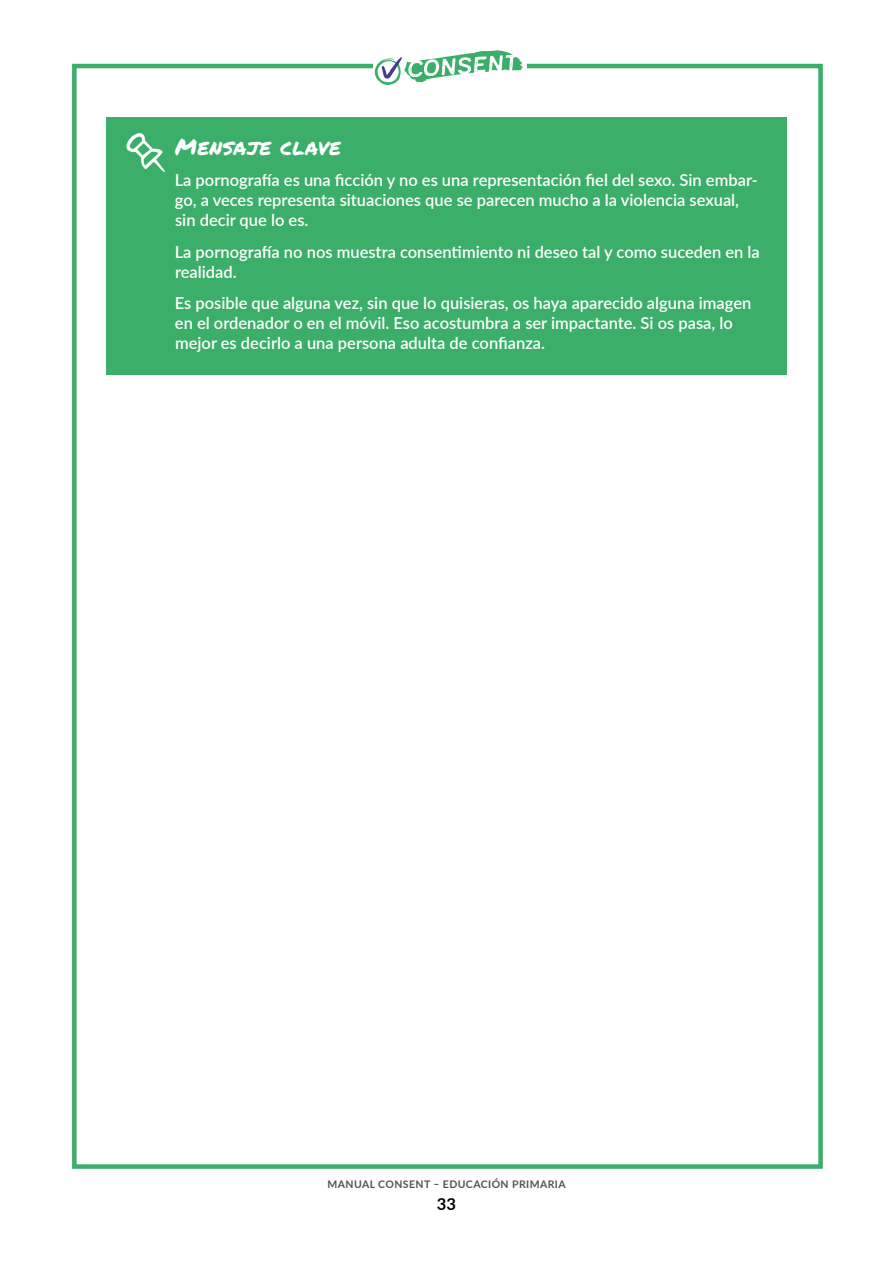
<style>
.page{position:relative;width:893px;height:1263px;background:#fff}
.page>*{position:absolute;margin:0;border:0;box-sizing:border-box;transform-origin:0 0}
.t1{font:22.5px "Permanent Marker Pro";letter-spacing:.02em;color:#fff}
.t2{font:600 16.5px/19.8px "Lato";color:#fff}
.t3{font:700 16.5px "Lato";color:#000}
.t4{font:700 10.5px "Lato";letter-spacing:.04em;color:#4c5356}
</style>
<div class="page">
<div style="left:72px;top:64px;width:751px;height:1105px;border:4px solid #3bae6a"></div>
<div style="left:373px;top:47px;width:154px;height:42px;background:#fff"></div>
<svg style="left:375px;top:50px;width:148px;height:35px"></svg>
<div style="left:106px;top:117px;width:681px;height:258px;background:#3bae6a"></div>
<svg style="left:126px;top:133px;width:39px;height:39px"></svg>
<h1 class="t1" style="left:175px;top:130px;width:167px">Mensaje clave</h1>
<p class="t2" style="left:175px;top:170px;width:585px">La pornografía es una ficción y no es una representación fiel del sexo. Sin embar&shy;go, a veces representa situaciones que se parecen mucho a la violencia sexual, sin decir que lo es.</p>
<p class="t2" style="left:175px;top:241px;width:587px">La pornografía no nos muestra consentimiento ni deseo tal y como suceden en la realidad.</p>
<p class="t2" style="left:175px;top:293px;width:578px">Es posible que alguna vez, sin que lo quisieras, os haya aparecido alguna imagen en el ordenador o en el móvil. Eso acostumbra a ser impactante. Si os pasa, lo mejor es decirlo a una persona adulta de confianza.</p>
<p class="t4" style="left:327px;top:1176px;width:240px">MANUAL CONSENT – EDUCACIÓN PRIMARIA</p>
<p class="t3" style="left:437px;top:1192px;width:21px">33</p>
</div>
